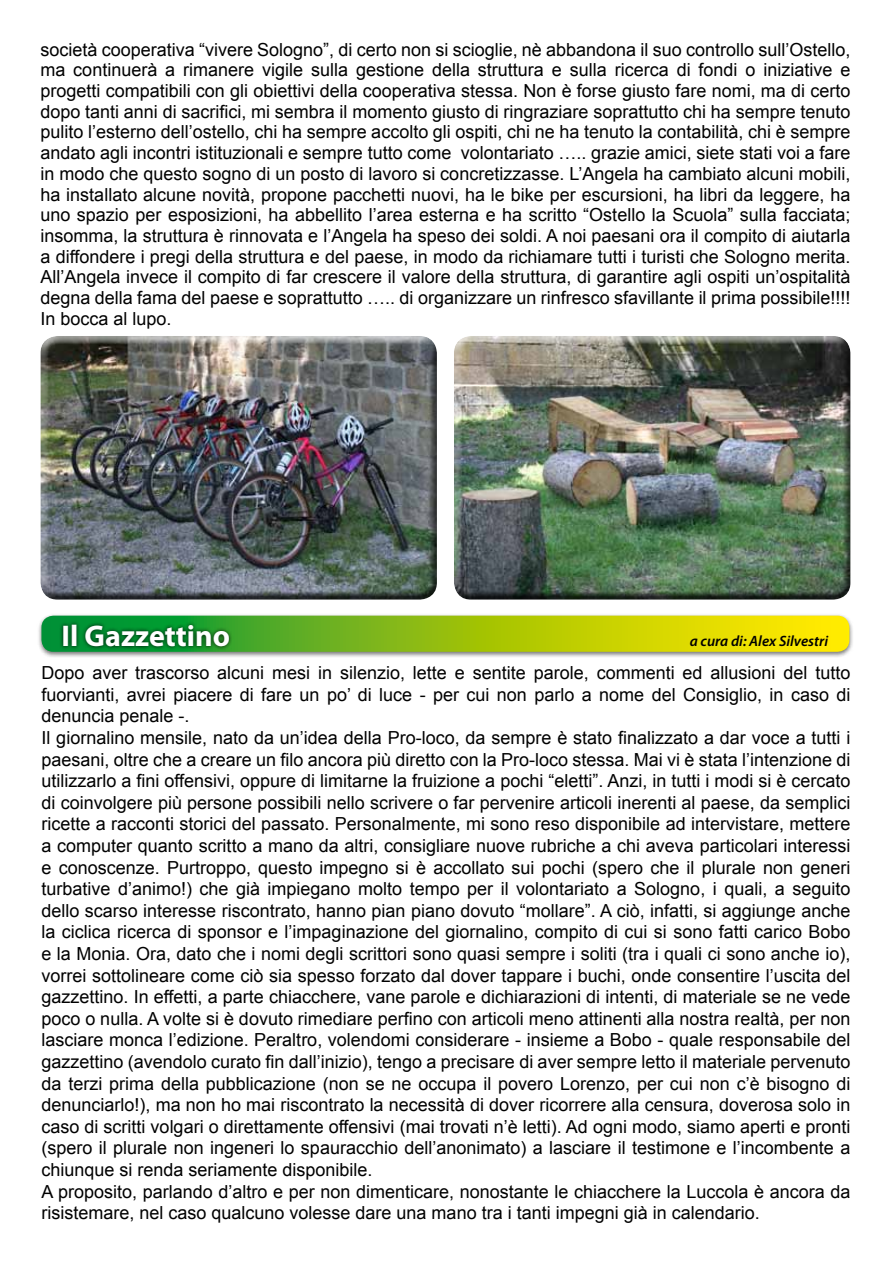
<style>
.page{position:relative;width:893px;height:1263px;background:#fff}
.page>*{position:absolute;margin:0;border:0;box-sizing:border-box;transform-origin:0 0}
.t1{font:700 30px "Myriad Pro";color:#fff}
.t2{font:18px/21.6px "Arial";color:#000}
.t3{font:italic 600 15px "Myriad Pro";color:#000}
</style>
<div class="page">
<div style="left:37px;top:613px;width:817px;height:45px;background:#000;opacity:.55"></div>
<svg style="left:41px;top:616px;width:808px;height:36px;background:#a3c50f"></svg>
<div style="left:59px;top:620px;width:174px;height:30px;background:#000;opacity:.85"></div>
<div style="left:452px;top:339px;width:399px;height:262px;background:#000;opacity:.75"></div>
<div style="left:40px;top:339px;width:398px;height:261px;background:#000;opacity:.75"></div>
<p class="t2" style="left:40px;top:39px;width:812px;line-height:20.7px;text-align:justify">società cooperativa “vivere Sologno”, di certo non si scioglie, nè abbandona il suo controllo sull’Ostello, ma continuerà a rimanere vigile sulla gestione della struttura e sulla ricerca di fondi o iniziative e progetti compatibili con gli obiettivi della cooperativa stessa. Non è forse giusto fare nomi, ma di certo dopo tanti anni di sacrifici, mi sembra il momento giusto di ringraziare soprattutto chi ha sempre tenuto pulito l’esterno dell’ostello, chi ha sempre accolto gli ospiti, chi ne ha tenuto la contabilità, chi è sempre andato agli incontri istituzionali e sempre tutto come volontariato ….. grazie amici, siete stati voi a fare in modo che questo sogno di un posto di lavoro si concretizzasse. L’Angela ha cambiato alcuni mobili, ha installato alcune novità, propone pacchetti nuovi, ha le bike per escursioni, ha libri da leggere, ha uno spazio per esposizioni, ha abbellito l’area esterna e ha scritto “Ostello la Scuola” sulla facciata; insomma, la struttura è rinnovata e l’Angela ha speso dei soldi. A noi paesani ora il compito di aiutarla a diffondere i pregi della struttura e del paese, in modo da richiamare tutti i turisti che Sologno merita.<br>All’Angela invece il compito di far crescere il valore della struttura, di garantire agli ospiti un’ospitalità degna della fama del paese e soprattutto ….. di organizzare un rinfresco sfavillante il prima possibile!!!!<br>In bocca al lupo.</p>
<h1 class="t1" style="left:62px;top:616px;width:170px">Il Gazzettino</h1>
<p class="t3" style="left:690px;top:631px;width:140px">a cura di: Alex Silvestri</p>
<p class="t2" style="left:41px;top:662px;width:810px">Dopo aver trascorso alcuni mesi in silenzio, lette e sentite parole, commenti ed allusioni del tutto fuorvianti, avrei piacere di fare un po’ di luce - per cui non parlo a nome del Consiglio, in caso di denuncia penale -.<br>Il giornalino mensile, nato da un’idea della Pro-loco, da sempre è stato finalizzato a dar voce a tutti i paesani, oltre che a creare un filo ancora più diretto con la Pro-loco stessa. Mai vi è stata l’intenzione di utilizzarlo a fini offensivi, oppure di limitarne la fruizione a pochi “eletti”. Anzi, in tutti i modi si è cercato di coinvolgere più persone possibili nello scrivere o far pervenire articoli inerenti al paese, da semplici ricette a racconti storici del passato. Personalmente, mi sono reso disponibile ad intervistare, mettere a computer quanto scritto a mano da altri, consigliare nuove rubriche a chi aveva particolari interessi e conoscenze. Purtroppo, questo impegno si è accollato sui pochi (spero che il plurale non generi turbative d’animo!) che già impiegano molto tempo per il volontariato a Sologno, i quali, a seguito dello scarso interesse riscontrato, hanno pian piano dovuto “mollare”. A ciò, infatti, si aggiunge anche la ciclica ricerca di sponsor e l’impaginazione del giornalino, compito di cui si sono fatti carico Bobo e la Monia. Ora, dato che i nomi degli scrittori sono quasi sempre i soliti (tra i quali ci sono anche io), vorrei sottolineare come ciò sia spesso forzato dal dover tappare i buchi, onde consentire l’uscita del gazzettino. In effetti, a parte chiacchere, vane parole e dichiarazioni di intenti, di materiale se ne vede poco o nulla. A volte si è dovuto rimediare perfino con articoli meno attinenti alla nostra realtà, per non lasciare monca l’edizione. Peraltro, volendomi considerare - insieme a Bobo - quale responsabile del gazzettino (avendolo curato fin dall’inizio), tengo a precisare di aver sempre letto il materiale pervenuto da terzi prima della pubblicazione (non se ne occupa il povero Lorenzo, per cui non c’è bisogno di denunciarlo!), ma non ho mai riscontrato la necessità di dover ricorrere alla censura, doverosa solo in caso di scritti volgari o direttamente offensivi (mai trovati n’è letti). Ad ogni modo, siamo aperti e pronti (spero il plurale non ingeneri lo spauracchio dell’anonimato) a lasciare il testimone e l’incombente a chiunque si renda seriamente disponibile.<br>A proposito, parlando d’altro e per non dimenticare, nonostante le chiacchere la Luccola è ancora da risistemare, nel caso qualcuno volesse dare una mano tra i tanti impegni già in calendario.</p>
</div>
